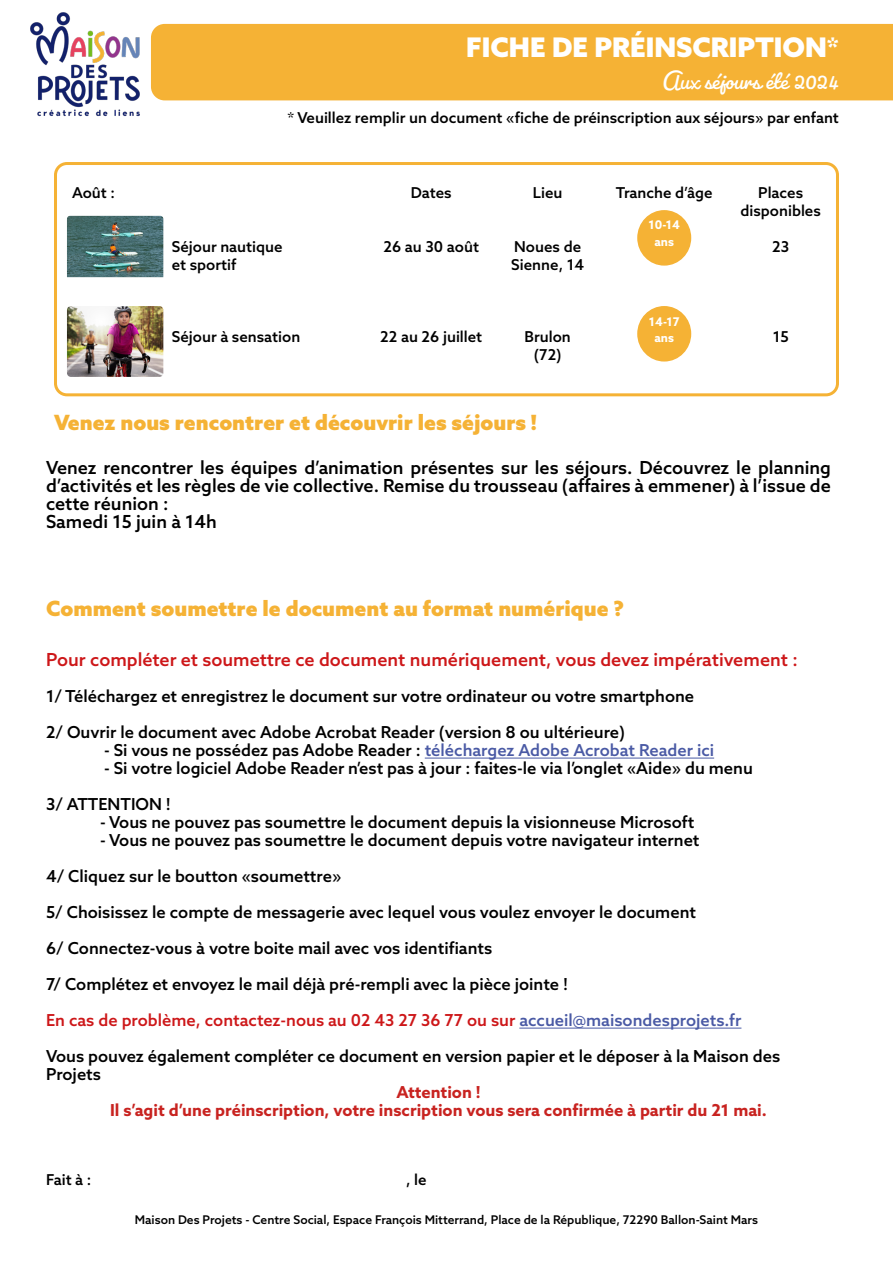
<style>
.page{position:relative;width:893px;height:1263px;background:#fff}
.page>*{position:absolute;margin:0;border:0;box-sizing:border-box;transform-origin:0 0}
.t1{font:900 27px "Azo Sans";color:#fff}
.t2{font:27px "Pacifico";color:#fff}
.t3{font:900 21px "Azo Sans";color:#f5b235}
.t4{font:500 18px/18px "Azo Sans";color:#000}
.t5{font:500 18px "Azo Sans";color:#cd1719}
.t6{font:500 16.5px/36px "Azo Sans";color:#000}
.t7{font:700 16.5px/18px "Azo Sans";color:#c82320;text-align:center}
.t8{font:500 15px/18px "Azo Sans";color:#000}
.t9{font:500 12px "Azo Sans";color:#000}
.t10{font:700 12px/16.2px "Azo Sans";color:#fff;text-align:center}
.s1{color:#4a5aa5}
.s2{color:#cd1719}
</style>
<div class="page">
<div style="left:151px;top:24px;width:742px;height:76px;background:#f5b235"></div>
<div style="left:54px;top:162px;width:785px;height:234px;border:3px solid #f5b235;border-radius:11px"></div>
<img style="left:67px;top:216px;width:96px;height:61px">
<img style="left:67px;top:306px;width:96px;height:71px">
<hr style="left:425px;top:758px;width:289px;height:1px;background:#4a5aa5">
<hr style="left:519px;top:1028px;width:222px;height:1px;background:#4a5aa5">
<img style="left:30px;top:12px;width:110px;height:105px">
<div style="left:638px;top:211px;width:52px;height:54px;background:#f5b235;border-radius:50%"></div>
<div style="left:637px;top:210px;width:54px;height:56px;border:2px solid #f5b235;border-radius:50%"></div>
<div style="left:638px;top:307px;width:52px;height:54px;background:#f5b235;border-radius:50%"></div>
<div style="left:637px;top:306px;width:54px;height:56px;border:2px solid #f5b235;border-radius:50%"></div>
<h1 class="t1" style="left:466px;top:29px;width:374px">FICHE DE PRÉINSCRIPTION*</h1>
<h1 class="t2" style="left:662px;top:64px;width:178px">Aux séjours été 2024</h1>
<p class="t8" style="left:72px;top:183px;width:44px">Août :</p>
<p class="t8" style="left:287px;top:108px;width:553px">* Veuillez remplir un document «fiche de préinscription aux séjours» par enfant</p>
<p class="t8" style="left:172px;top:237px;width:112px">Séjour nautique et sportif</p>
<p class="t8" style="left:172px;top:327px;width:130px">Séjour à sensation</p>
<p class="t8" style="left:411px;top:183px;width:42px">Dates</p>
<p class="t8" style="left:616px;top:183px;width:98px">Tranche d’âge</p>
<p class="t8" style="left:383px;top:237px;width:97px">26 au 30 août</p>
<p class="t8" style="left:533px;top:183px;width:31px">Lieu</p>
<p class="t10" style="left:649px;top:217px;width:33px">10-14 ans</p>
<p class="t8" style="left:511px;top:237px;width:74px">Noues de<br>Sienne, 14</p>
<p class="t8" style="left:380px;top:327px;width:103px">22 au 26 juillet</p>
<p class="t8" style="left:525px;top:327px;width:48px;text-align:center">Brulon (72)</p>
<p class="t10" style="left:649px;top:314px;width:32px">14-17 ans</p>
<p class="t8" style="left:740px;top:183px;width:82px;text-align:center">Places disponibles</p>
<p class="t8" style="left:772px;top:237px;width:19px">23</p>
<p class="t8" style="left:773px;top:327px;width:18px">15</p>
<p class="t3" style="left:54px;top:408px;width:484px">Venez nous rencontrer et découvrir les séjours !</p>
<p class="t4" style="left:46px;top:459px;width:786px">Venez rencontrer les équipes d’animation présentes sur les séjours. Découvrez le planning d’activités et les règles de vie collective. Remise du trousseau (affaires à emmener) à l’issue de cette réunion :<br>Samedi 15 juin à 14h</p>
<p class="t3" style="left:46px;top:594px;width:579px">Comment soumettre le document au format numérique ?</p>
<p class="t5" style="left:46px;top:648px;width:753px">Pour compléter et soumettre ce document numériquement, vous devez impérativement :</p>
<p class="t6" style="left:46px;top:678px;width:650px">1/ Téléchargez et enregistrez le document sur votre ordinateur ou votre smartphone<br>2/ Ouvrir le document avec Adobe Acrobat Reader (version 8 ou ultérieure)</p>
<p class="t6" style="left:104px;top:732px;width:612px">- Si vous ne possédez pas Adobe Reader : <span class="s1">téléchargez Adobe Acrobat Reader ici</span></p>
<p class="t6" style="left:46px;top:750px;width:708px;text-indent:58px">- Si votre logiciel Adobe Reader n’est pas à jour : faites-le via l’onglet «Aide» du menu<br>3/ ATTENTION !</p>
<p class="t6" style="left:100px;top:804px;width:596px">- Vous ne pouvez pas soumettre le document depuis la visionneuse Microsoft</p>
<p class="t6" style="left:46px;top:822px;width:736px;text-indent:54px">- Vous ne pouvez pas soumettre le document depuis votre navigateur internet<br>4/ Cliquez sur le boutton «soumettre»<br>5/ Choisissez le compte de messagerie avec lequel vous voulez envoyer le document<br>6/ Connectez-vous à votre boite mail avec vos identifiants<br>7/ Complétez et envoyez le mail déjà pré-rempli avec la pièce jointe !<br><span class="s2">En cas de problème, contactez-nous au 02 43 27 36 77 ou sur</span> <span class="s1">accueil@maisondesprojets.fr </span>Vous pouvez également compléter ce document en version papier et le déposer à la Maison des</p>
<p class="t6" style="left:46px;top:1056px;width:56px">Projets</p>
<p class="t7" style="left:110px;top:1083px;width:658px">Attention !<br>Il s’agit d’une préinscription, votre inscription vous sera confirmée à partir du 21 mai.</p>
<p class="t8" style="left:46px;top:1170px;width:47px">Fait à :</p>
<p class="t8" style="left:406px;top:1170px;width:22px">, le</p>
<p class="t9" style="left:135px;top:1212px;width:625px">Maison Des Projets - Centre Social, Espace François Mitterrand, Place de la République, 72290 Ballon-Saint Mars</p>
</div>
